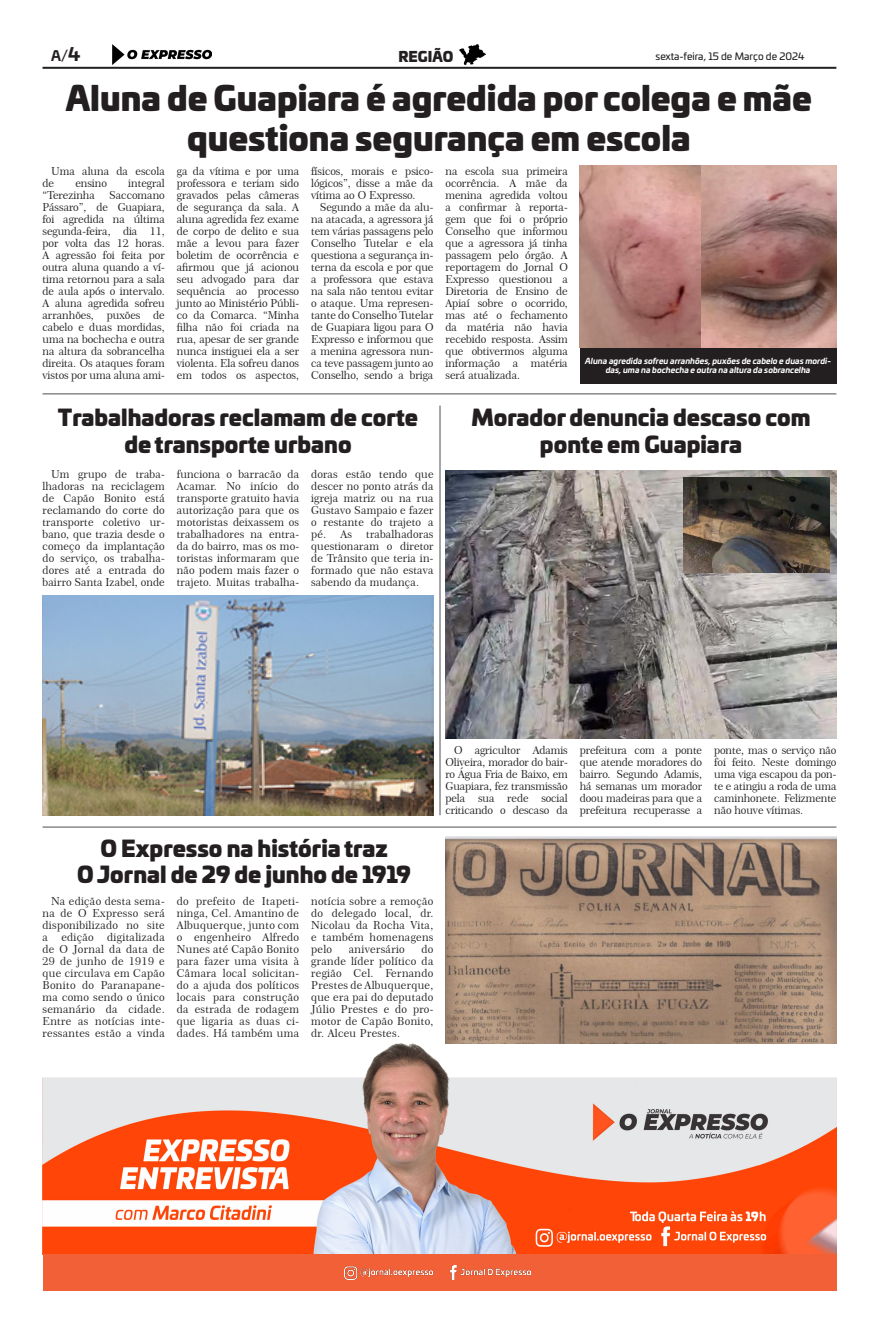
<style>
.page{position:relative;width:879px;height:1333px;background:#fff}
.page>*{position:absolute;margin:0;border:0;box-sizing:border-box;transform-origin:0 0}
.t1{font:900 33px/39.6px "Univia Pro";color:#231f20;text-align:center}
.t2{font:900 22px/26.4px "Univia Pro";color:#231f20;text-align:center}
.t3{font:900 14px "Univia Pro";color:#231f20}
.t4{font:700 14px "Univia Pro";color:#231f20}
.t5{font:11px/12px "Century 751 BT Roman No 2 B";letter-spacing:-.005em;color:#231f20;text-align:justify}
.t6{font:11px "Century 751 BT Roman No 2 B";letter-spacing:.025em;color:#231f20}
.t7{font:10px "Univia Pro";color:#231f20}
.t8{font:italic 700 8px/9.6px "Univia Pro";color:#fff;text-align:center}
.s1{font-size:18px}
</style>
<div class="page">
<hr style="left:43px;top:67px;width:793px;height:2px;background:#231f20">
<img style="left:113px;top:45px;width:98px;height:20px">
<img style="left:446px;top:836px;width:390px;height:203px">
<hr style="left:43px;top:393px;width:793px;height:1px;background:#4a4d4f">
<div style="left:580px;top:347px;width:256px;height:36px;background:#231f20"></div>
<hr style="left:439px;top:405px;width:1px;height:410px;background:#4a4d4f">
<img style="left:459px;top:44px;width:26px;height:21px">
<img style="left:580px;top:166px;width:256px;height:181px">
<img style="left:43px;top:595px;width:390px;height:220px">
<img style="left:445px;top:470px;width:391px;height:268px">
<img style="left:683px;top:478px;width:146px;height:95px">
<hr style="left:43px;top:826px;width:793px;height:1px;background:#4a4d4f">
<img style="left:43px;top:1039px;width:793px;height:215px">
<div style="left:43px;top:1254px;width:793px;height:36px;background:#f16037"></div>
<img style="left:345px;top:1265px;width:185px;height:14px">
<p class="t4" style="left:51px;top:44px;width:31px">A/<span class="s1">4</span></p>
<p class="t7" style="left:655px;top:49px;width:150px">sexta-feira, 15 de Março de 2024</p>
<p class="t3" style="left:398px;top:44px;width:56px">REGIÃO</p>
<p class="t1" style="left:66px;top:77px;width:747px">Aluna de Guapiara é agredida por colega e mãe questiona segurança em escola</p>
<p class="t5" style="left:43px;top:165px;width:124px;text-indent:9px">Uma aluna da escola de</p>
<p class="t5" style="left:177px;top:165px;width:124px">ga da vítima e por uma professora e teriam sido gravados pelas câmeras de segurança da sala. A aluna agredida fez exame de corpo de delito e sua mãe a levou para fazer boletim de ocorrência e afirmou que já acionou seu advogado para dar sequência ao processo junto ao Ministério Públi&shy;co da Comarca. “Minha filha não foi criada na rua, apesar de ser grande nunca instiguei ela a ser violenta. Ela sofreu danos em todos os aspectos,</p>
<p class="t5" style="left:311px;top:165px;width:124px">físicos, morais e psico&shy;lógicos”, disse a mãe da vítima ao O Expresso.</p>
<p class="t5" style="left:445px;top:165px;width:124px">na escola sua primeira ocorrência. A mãe da menina agredida voltou a confirmar à reporta&shy;gem que foi o próprio Conselho que informou que a agressora já tinha passagem pelo órgão. A reportagem do Jornal O Expresso questionou a Diretoria de Ensino de Apiaí sobre o ocorrido, mas até o fechamento da matéria não havia recebido resposta. Assim que obtivermos alguma informação a matéria será atualizada.</p>
<p class="t5" style="left:75px;top:177px;width:33px">ensino</p>
<p class="t5" style="left:128px;top:177px;width:38px">integral</p>
<p class="t5" style="left:43px;top:189px;width:54px">“Terezinha</p>
<p class="t5" style="left:43px;top:189px;width:124px;text-indent:67px">Saccomano Pássaro”, de Guapiara, foi agredida na última segunda-feira, dia 11, por volta das 12 horas.<br>A agressão foi feita por outra aluna quando a ví&shy;tima retornou para a sala de aula após o intervalo.<br>A aluna agredida sofreu arranhões, puxões de cabelo e duas mordidas, uma na bochecha e outra na altura da sobrancelha direita. Os ataques foram vistos por uma aluna ami-</p>
<p class="t5" style="left:311px;top:201px;width:124px;text-indent:9px">Segundo a mãe da alu&shy;na atacada, a agressora já tem várias passagens pelo Conselho Tutelar e ela questiona a segurança in&shy;terna da escola e por que a professora que estava na sala não tentou evitar o ataque. Uma represen&shy;tante do Conselho Tutelar de Guapiara ligou para O Expresso e informou que a menina agressora nun&shy;ca teve passagem junto ao Conselho, sendo a briga</p>
<p class="t8" style="left:585px;top:355px;width:247px">Aluna agredida sofreu arranhões, puxões de cabelo e duas mordi&shy;das, uma na bochecha e outra na altura da sobrancelha</p>
<p class="t2" style="left:58px;top:403px;width:362px">Trabalhadoras reclamam de corte de transporte urbano</p>
<p class="t5" style="left:43px;top:468px;width:124px;text-indent:9px">Um grupo de traba&shy;lhadoras na reciclagem de Capão Bonito está reclamando do corte do transporte coletivo ur&shy;bano, que trazia desde o começo da implantação do serviço, os trabalha&shy;dores até a entrada do bairro Santa Izabel, onde</p>
<p class="t5" style="left:177px;top:468px;width:124px">funciona o barracão da Acamar. No início do transporte gratuito havia autorização para que os motoristas deixassem os trabalhadores na entra&shy;da do bairro, mas os mo&shy;toristas informaram que não podem mais fazer o trajeto. Muitas trabalha-</p>
<p class="t5" style="left:311px;top:468px;width:124px">doras estão tendo que descer no ponto atrás da igreja matriz ou na rua Gustavo Sampaio e fazer o restante do trajeto a pé. As</p>
<p class="t5" style="left:311px;top:528px;width:124px;text-indent:55px">trabalhadoras questionaram o diretor de Trânsito que teria in&shy;formado que não estava sabendo da mudança.</p>
<p class="t2" style="left:471px;top:403px;width:341px">Morador denuncia descaso com ponte em Guapiara</p>
<p class="t2" style="left:100px;top:833px;width:289px">O Expresso na história traz</p>
<p class="t2" style="left:77px;top:859px;width:335px">O Jornal de 29 de junho de 1919</p>
<p class="t5" style="left:43px;top:895px;width:124px;text-indent:9px">Na edição desta sema&shy;na de O Expresso será disponibilizado no site a edição digitalizada de O Jornal da data de 29 de junho de 1919 e que circulava em Capão Bonito do Paranapane&shy;ma como sendo o único semanário da cidade.<br>Entre as notícias inte&shy;ressantes estão a vinda</p>
<p class="t5" style="left:177px;top:895px;width:124px">do prefeito de Itapeti&shy;ninga, Cel. Amantino de Albuquerque, junto com o engenheiro Alfredo Nunes até Capão Bonito para fazer uma visita à Câmara local solicitan&shy;do a ajuda dos políticos locais para construção da estrada de rodagem que ligaria as duas ci&shy;dades. Há também uma</p>
<p class="t5" style="left:311px;top:895px;width:124px">notícia sobre a remoção do delegado local, dr.<br>Nicolau da Rocha Vita, e também homenagens pelo</p>
<p class="t5" style="left:311px;top:943px;width:124px;text-indent:110px">do grande líder político da região Cel. Fernando Prestes de Albuquerque, que era pai do deputado Júlio Prestes e do pro&shy;motor de Capão Bonito, dr. Alceu Prestes.</p>
<p class="t6" style="left:349px;top:942px;width:58px">aniversário</p>
<p class="t5" style="left:445px;top:744px;width:124px;text-indent:9px">O agricultor Adamis Oliveira, morador do bair&shy;ro Água Fria de Baixo, em Guapiara, fez transmissão pela sua rede social criticando o descaso da</p>
<p class="t5" style="left:580px;top:744px;width:124px">prefeitura com a ponte que atende moradores do bairro. Segundo Adamis, há semanas um morador doou madeiras para que a prefeitura recuperasse a</p>
<p class="t5" style="left:714px;top:744px;width:124px">ponte, mas o serviço não foi feito. Neste domingo uma viga escapou da pon&shy;te e atingiu a roda de uma caminhonete. Felizmente não houve vítimas.</p>
</div>
